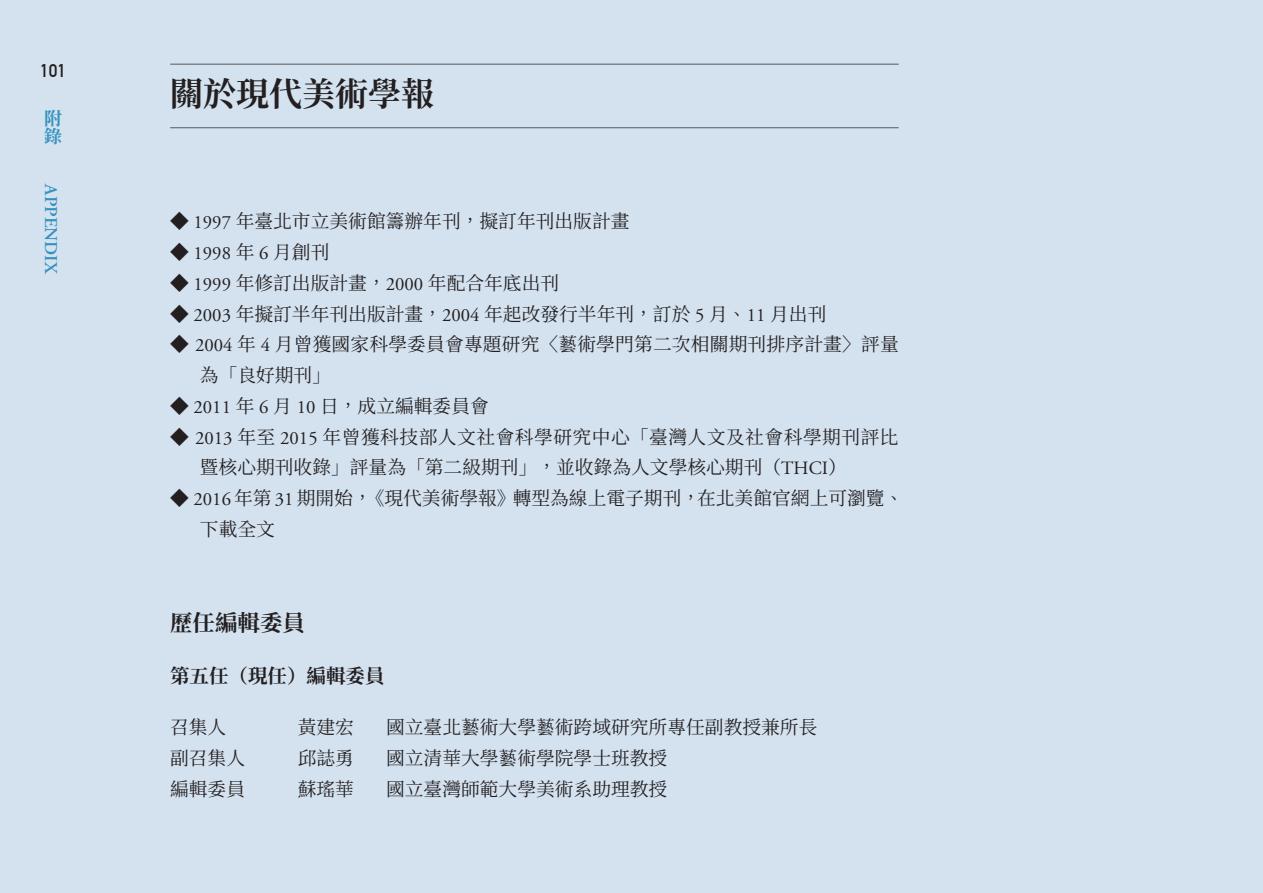
<style>
.page{position:relative;width:1263px;height:893px;background:#d4e2f0}
.page>*{position:absolute;margin:0;border:0;box-sizing:border-box;transform-origin:0 0}
.t1{font:700 33px "Source Han Serif TC";color:#231f20}
.t2{font:700 22.5px "Source Han Serif TC";color:#231f20}
.t3{font:700 19.5px "Source Han Serif TC";color:#231f20}
.t4{font:18.75px/30.8px "Source Han Serif TC";color:#231f20}
.t5{font:18.75px/30.8px "Source Han Serif TC";letter-spacing:.025em;color:#231f20}
.t6{font:600 18px "Adobe Garamond Pro";color:#3592c0}
.t7{font:700 18px "DIN Alternate";color:#231f20}
.t8{font:700 18px/18px "Source Han Serif TC";color:#3592c0}
.s1{font-family:"Adobe Garamond Pro"}
</style>
<div class="page">
<hr style="left:170px;top:127px;width:729px;height:1px;background:#57585a">
<hr style="left:170px;top:64px;width:729px;height:1px;background:#57585a">
<p class="t7" style="left:40px;top:57px;width:27px">101</p>
<p class="t8" style="left:44px;top:110px;width:20px">附錄</p>
<p class="t6" style="left:61px;top:184px;width:91px;rotate:90deg">APPENDIX</p>
<h1 class="t1" style="left:170px;top:75px;width:265px">關於現代美術學報</h1>
<p class="t4" style="left:170px;top:206px;width:461px">◆ <span class="s1">1997</span> 年臺北市立美術館籌辦年刊，擬訂年刊出版計畫</p>
<p class="t4" style="left:170px;top:237px;width:161px">◆ <span class="s1">1998</span> 年 <span class="s1">6</span> 月創刊</p>
<p class="t4" style="left:170px;top:268px;width:391px">◆ <span class="s1">1999</span> 年修訂出版計畫，<span class="s1">2000</span> 年配合年底出刊</p>
<p class="t4" style="left:170px;top:299px;width:658px">◆ <span class="s1">2003</span> 年擬訂半年刊出版計畫，<span class="s1">2004</span> 年起改發行半年刊，訂於 <span class="s1">5</span> 月、<span class="s1">11</span> 月出刊</p>
<p class="t4" style="left:200px;top:329px;width:700px;text-indent:-30px">◆ <span class="s1">2004</span> 年 <span class="s1">4</span> 月曾獲國家科學委員會專題研究〈藝術學門第二次相關期刊排序計畫〉評量為「良好期刊」</p>
<p class="t4" style="left:170px;top:391px;width:320px">◆ <span class="s1">2011</span> 年 <span class="s1">6</span> 月 <span class="s1">10</span> 日，成立編輯委員會</p>
<p class="t5" style="left:200px;top:422px;width:700px;text-indent:-30px">◆ <span class="s1">2013</span> 年至 <span class="s1">2015</span> 年曾獲科技部人文社會科學研究中心「臺灣人文及社會科學期刊評比暨核心期刊收錄」評量為「第二級期刊」，並收錄為人文學核心期刊（<span class="s1">THCI</span>）</p>
<p class="t4" style="left:200px;top:483px;width:705px;text-indent:-30px">◆ <span class="s1">2016</span> 年第 <span class="s1">31</span> 期開始，《現代美術學報》轉型為線上電子期刊，在北美館官網上可瀏覽、下載全文</p>
<p class="t2" style="left:170px;top:610px;width:136px">歷任編輯委員</p>
<p class="t3" style="left:170px;top:665px;width:216px">第五任（現任）編輯委員</p>
<p class="t4" style="left:170px;top:712px;width:58px">召集人</p>
<p class="t4" style="left:298px;top:712px;width:58px">黃建宏</p>
<p class="t4" style="left:386px;top:712px;width:433px">國立臺北藝術大學藝術跨域研究所專任副教授兼所長</p>
<p class="t4" style="left:170px;top:743px;width:76px">副召集人</p>
<p class="t4" style="left:298px;top:743px;width:58px">邱誌勇</p>
<p class="t4" style="left:386px;top:743px;width:283px">國立清華大學藝術學院學士班教授</p>
<p class="t4" style="left:170px;top:774px;width:76px">編輯委員</p>
<p class="t4" style="left:298px;top:774px;width:58px">蘇瑤華</p>
<p class="t4" style="left:386px;top:774px;width:283px">國立臺灣師範大學美術系助理教授</p>
</div>
